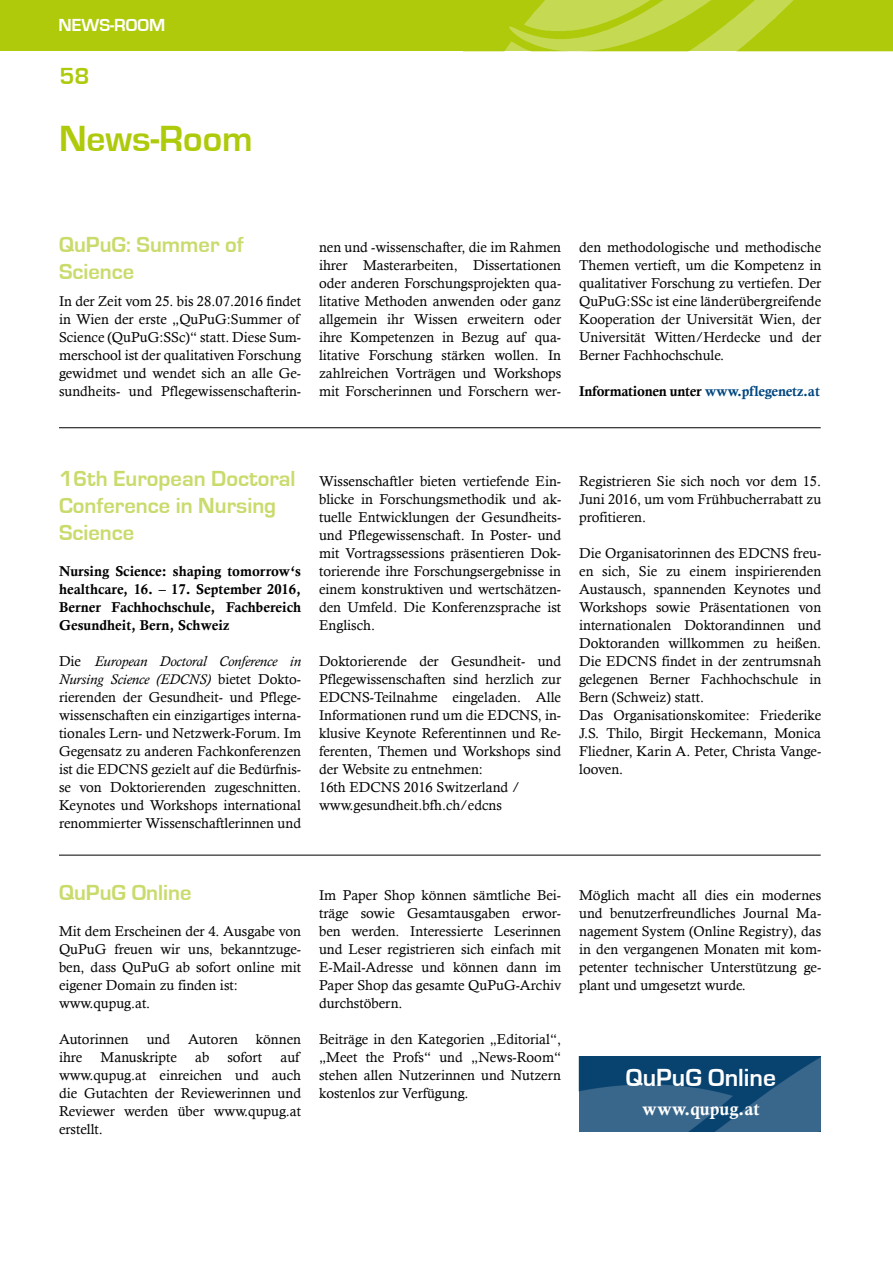
<style>
.page{position:relative;width:893px;height:1263px;background:#fff}
.page>*{position:absolute;margin:0;border:0;box-sizing:border-box;transform-origin:0 0}
.t1{font:700 37.5px "Eurostile";color:#afca0b}
.t2{font:700 25.5px "Eurostile";color:#fff}
.t3{font:700 24px "Eurostile";color:#afca0b}
.t4{font:700 22.5px/27px "Eurostile";color:#cada6b}
.t5{font:18px "Calis MT Bol";color:#fff}
.t6{font:700 18px "Eurostile";color:#fff}
.t7{font:14.25px/18px "Calisto";color:#000;text-align:justify}
.t8{font:14.25px/18px "Calis MT Bol";color:#000;text-align:justify}
.t9{font:14.25px "Calis MT Bol";letter-spacing:-.02em;color:#000}
.s1{color:#00467f}
.s2{font-style:italic}
</style>
<div class="page">
<div style="left:0;top:0;width:893px;height:51px;background:#afca0b"></div>
<img style="left:505px;top:0;width:289px;height:51px">
<hr style="left:59px;top:427px;width:762px;height:1px;background:#000">
<hr style="left:59px;top:855px;width:762px;height:1px;background:#000">
<img style="left:579px;top:1056px;width:242px;height:75px">
<p class="t6" style="left:58px;top:15px;width:108px">NEWS-ROOM</p>
<h3 class="t3" style="left:60px;top:63px;width:32px">58</h3>
<h1 class="t1" style="left:59px;top:118px;width:195px">News-Room</h1>
<h3 class="t4" style="left:59px;top:231px;width:186px">QuPuG: Summer of<br>Science</h3>
<p class="t7" style="left:59px;top:292px;width:244px">In der Zeit vom 25. bis 28.07.2016 findet in Wien der erste „QuPuG:Summer of Science (QuPuG:SSc)“ statt. Diese Sum&shy;merschool ist der qualitativen Forschung gewidmet und wendet sich an alle Ge&shy;sundheits- und Pflegewissenschafterin-</p>
<p class="t7" style="left:319px;top:238px;width:244px">nen und -wissenschafter, die im Rahmen ihrer Masterarbeiten, Dissertationen oder anderen Forschungsprojekten qua&shy;litative Methoden anwenden oder ganz allgemein ihr Wissen erweitern oder ihre Kompetenzen in Bezug auf qua&shy;litative Forschung stärken wollen. In zahlreichen Vorträgen und Workshops mit Forscherinnen und Forschern wer-</p>
<p class="t7" style="left:579px;top:238px;width:244px">den methodologische und methodische Themen vertieft, um die Kompetenz in qualitativer Forschung zu vertiefen. Der QuPuG:SSc ist eine länderübergreifende Kooperation der Universität Wien, der Universität Witten/Herdecke und der Berner Fachhochschule.</p>
<p class="t9" style="left:579px;top:383px;width:242px">Informationen unter <span class="s1">www.pflegenetz.at</span></p>
<h3 class="t4" style="left:59px;top:465px;width:238px">16th European Doctoral<br>Conference in Nursing<br>Science</h3>
<p class="t8" style="left:59px;top:562px;width:244px">Nursing Science: shaping tomorrow‘s healthcare, 16. – 17. September 2016, Berner Fachhochschule, Fachbereich Gesundheit, Bern, Schweiz</p>
<p class="t7" style="left:59px;top:652px;width:244px">Die <span class="s2">European Doctoral Conference in Nursing Science (EDCNS)</span> bietet Dokto&shy;rierenden der Gesundheit- und Pflege&shy;wissenschaften ein einzigartiges interna&shy;tionales Lern- und Netzwerk-Forum. Im Gegensatz zu anderen Fachkonferenzen ist die EDCNS gezielt auf die Bedürfnis&shy;se von Doktorierenden zugeschnitten.<br>Keynotes und Workshops international renommierter Wissenschaftlerinnen und</p>
<p class="t7" style="left:319px;top:472px;width:244px">Wissenschaftler bieten vertiefende Ein&shy;blicke in Forschungsmethodik und ak&shy;tuelle Entwicklungen der Gesundheits&shy;und Pflegewissenschaft. In Poster- und mit Vortragssessions präsentieren Dok&shy;torierende ihre Forschungsergebnisse in einem konstruktiven und wertschätzen&shy;den Umfeld. Die Konferenzsprache ist Englisch.</p>
<p class="t7" style="left:319px;top:652px;width:244px;text-align:left">Doktorierende der Gesundheit- und Pflegewissenschaften sind herzlich zur EDCNS-Teilnahme eingeladen. Alle Informationen rund um die EDCNS, in&shy;klusive Keynote Referentinnen und Re&shy;ferenten, Themen und Workshops sind der Website zu entnehmen:<br>16th EDCNS 2016 Switzerland / www.gesundheit.bfh.ch/edcns</p>
<p class="t7" style="left:579px;top:472px;width:244px">Registrieren Sie sich noch vor dem 15.<br>Juni 2016, um vom Frühbucherrabatt zu profitieren.</p>
<p class="t7" style="left:579px;top:544px;width:244px;text-align:left">Die Organisatorinnen des EDCNS freu&shy;en sich, Sie zu einem inspirierenden Austausch, spannenden Keynotes und Workshops sowie Präsentationen von internationalen Doktorandinnen und Doktoranden willkommen zu heißen.<br>Die EDCNS findet in der zentrumsnah gelegenen Berner Fachhochschule in Bern (Schweiz) statt.<br>Das Organisationskomitee: Friederike J.S. Thilo, Birgit Heckemann, Monica Fliedner, Karin A. Peter, Christa Vange&shy;looven.</p>
<h3 class="t4" style="left:59px;top:879px;width:134px">QuPuG Online</h3>
<p class="t7" style="left:59px;top:922px;width:244px;text-align:left">Mit dem Erscheinen der 4. Ausgabe von<br>QuPuG freuen wir uns, bekanntzuge&shy;ben, dass QuPuG ab sofort online mit eigener Domain zu finden ist: www.qupug.at.</p>
<p class="t7" style="left:59px;top:1030px;width:71px">Autorinnen</p>
<p class="t7" style="left:147px;top:1030px;width:25px">und</p>
<p class="t7" style="left:188px;top:1030px;width:52px">Autoren</p>
<p class="t7" style="left:256px;top:1030px;width:47px">können</p>
<p class="t7" style="left:59px;top:1048px;width:25px">ihre</p>
<p class="t7" style="left:101px;top:1048px;width:78px">Manuskripte</p>
<p class="t7" style="left:195px;top:1048px;width:16px">ab</p>
<p class="t7" style="left:227px;top:1048px;width:36px">sofort</p>
<p class="t7" style="left:59px;top:1048px;width:244px;text-indent:221px">auf www.qupug.at einreichen und auch die Gutachten der Reviewerinnen und Reviewer werden über www.qupug.at erstellt.</p>
<p class="t7" style="left:319px;top:886px;width:244px">Im Paper Shop können sämtliche Bei&shy;träge sowie Gesamtausgaben erwor&shy;ben werden. Interessierte Leserinnen und Leser registrieren sich einfach mit E-Mail-Adresse und können dann im Paper Shop das gesamte QuPuG-Archiv durchstöbern.</p>
<p class="t7" style="left:319px;top:1030px;width:244px">Beiträge in den Kategorien „Editorial“, „Meet the Profs“ und „News-Room“ stehen allen Nutzerinnen und Nutzern kostenlos zur Verfügung.</p>
<p class="t7" style="left:579px;top:886px;width:244px">Möglich macht all dies ein modernes und benutzerfreundliches Journal Ma&shy;nagement System (Online Registry), das in den vergangenen Monaten mit kom&shy;petenter technischer Unterstützung ge&shy;plant und umgesetzt wurde.</p>
<h2 class="t2" style="left:626px;top:1064px;width:152px">QuPuG Online</h2>
<p class="t5" style="left:642px;top:1098px;width:119px">www.qupug.at</p>
</div>
